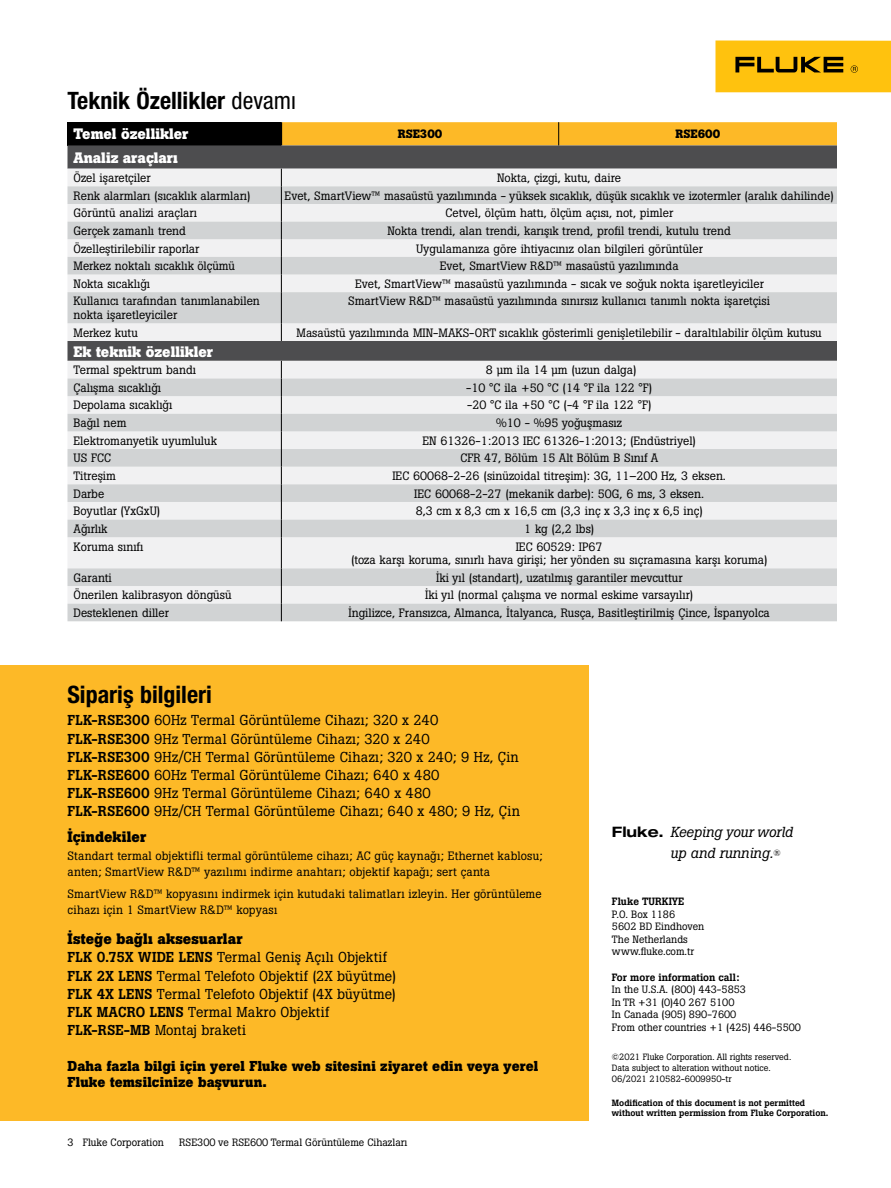
<style>
.page{position:relative;width:891px;height:1188px;background:#fff}
.page>*{position:absolute;margin:0;border:0;box-sizing:border-box;transform-origin:0 0}
.t1{font:700 condensed 24px "Helvetica Neue LT Pro";color:#000}
.t2{font:700 15px "Boton Pro";color:#fff}
.t3{font:700 15px "Boton Pro";letter-spacing:.01em;color:#000}
.t4{font:italic 14.4px/21px "Boton Pro";color:#000}
.t5{font:14.25px/18.1px "Boton Pro";letter-spacing:.01em;color:#000}
.t6{font:700 14.25px/15.8px "Boton Pro";letter-spacing:.01em;color:#000}
.t7{font:12px/15.8px "Boton Pro";color:#000}
.t8{font:700 12px "Boton Pro";color:#000}
.t9{font:10.5px/12.6px "Boton Pro";color:#000}
.t10{font:500 10.5px "Boton Pro";color:#000}
.t11{font:9px/10.8px "Boton Pro";color:#000}
.t12{font:500 9px/10.5px "Boton Pro";color:#000}
.s1{font-weight:400}
.s2{font-weight:500}
.s3{font-family:"Helvetica Neue LT Std";font-weight:700;font-style:normal;font-stretch:expanded}
.s4{font-style:normal;font-size:9px}
</style>
<div class="page">
<div style="left:716px;top:40px;width:175px;height:52px;background:#ffc20e"></div>
<svg style="left:735px;top:57px;width:108px;height:15px"></svg>
<svg style="left:851px;top:65px;width:7px;height:8px"></svg>
<div style="left:0;top:665px;width:588px;height:455px;background:#fdb927"></div>
<div style="left:68px;top:122px;width:213px;height:23px;background:#000"></div>
<svg style="left:68px;top:145px;width:769px;height:24px;background:#525253"></svg>
<div style="left:68px;top:169px;width:769px;height:17px;background:#f1f1f2"></div>
<svg style="left:68px;top:186px;width:769px;height:435px;fill:#d1d3d4"></svg>
<svg style="left:281px;top:169px;width:1px;height:123px"></svg>
<hr style="left:281px;top:292px;width:1px;height:31px;background:#000">
<svg style="left:281px;top:323px;width:1px;height:18px"></svg>
<svg style="left:281px;top:361px;width:1px;height:176px"></svg>
<hr style="left:281px;top:537px;width:1px;height:31px;background:#000">
<svg style="left:281px;top:568px;width:1px;height:53px"></svg>
<div style="left:281px;top:122px;width:556px;height:23px;background:#fdb927"></div>
<h1 class="t1" style="left:68px;top:87px;width:230px">Teknik Özellikler <span class="s1">devamı</span></h1>
<p class="t2" style="left:74px;top:124px;width:117px">Temel özellikler</p>
<p class="t8" style="left:398px;top:126px;width:46px">RSE300</p>
<p class="t8" style="left:675px;top:126px;width:46px">RSE600</p>
<p class="t2" style="left:74px;top:148px;width:106px">Analiz araçları</p>
<p class="t7" style="left:74px;top:170px;width:79px">Özel işaretçiler</p>
<p class="t7" style="left:497px;top:170px;width:126px">Nokta, çizgi, kutu, daire</p>
<p class="t7" style="left:74px;top:188px;width:179px">Renk alarmları (sıcaklık alarmları)</p>
<p class="t7" style="left:285px;top:188px;width:551px">Evet, SmartView™ masaüstü yazılımında - yüksek sıcaklık, düşük sıcaklık ve izotermler (aralık dahilinde)</p>
<p class="t7" style="left:74px;top:205px;width:125px">Görüntü analizi araçları</p>
<p class="t7" style="left:446px;top:205px;width:229px">Cetvel, ölçüm hattı, ölçüm açısı, not, pimler</p>
<p class="t7" style="left:74px;top:223px;width:114px">Gerçek zamanlı trend</p>
<p class="t7" style="left:387px;top:223px;width:345px">Nokta trendi, alan trendi, karışık trend, profil trendi, kutulu trend</p>
<p class="t7" style="left:74px;top:241px;width:127px">Özelleştirilebilir raporlar</p>
<p class="t7" style="left:416px;top:241px;width:288px">Uygulamanıza göre ihtiyacınız olan bilgileri görüntüler</p>
<p class="t7" style="left:74px;top:258px;width:163px">Merkez noktalı sıcaklık ölçümü</p>
<p class="t7" style="left:440px;top:258px;width:240px">Evet, SmartView R&amp;D™ masaüstü yazılımında</p>
<p class="t7" style="left:74px;top:276px;width:78px">Nokta sıcaklığı</p>
<p class="t7" style="left:355px;top:276px;width:410px">Evet, SmartView™ masaüstü yazılımında - sıcak ve soğuk nokta işaretleyiciler</p>
<p class="t7" style="left:74px;top:295px;width:188px;line-height:13.5px">Kullanıcı tarafından tanımlanabilen nokta işaretleyiciler</p>
<p class="t7" style="left:348px;top:293px;width:423px">SmartView R&amp;D™ masaüstü yazılımında sınırsız kullanıcı tanımlı nokta işaretçisi</p>
<p class="t7" style="left:74px;top:325px;width:66px">Merkez kutu</p>
<p class="t7" style="left:297px;top:325px;width:527px">Masaüstü yazılımında MIN-MAKS-ORT sıcaklık gösterimli genişletilebilir - daraltılabilir ölçüm kutusu</p>
<p class="t2" style="left:74px;top:342px;width:141px">Ek teknik özellikler</p>
<p class="t7" style="left:74px;top:362px;width:124px">Termal spektrum bandı</p>
<p class="t7" style="left:486px;top:362px;width:152px">8 μm ila 14 μm (uzun dalga)</p>
<p class="t7" style="left:74px;top:380px;width:89px">Çalışma sıcaklığı</p>
<p class="t7" style="left:466px;top:380px;width:188px">-10 °C ila +50 °C (14 °F ila 122 °F)</p>
<p class="t7" style="left:74px;top:397px;width:100px">Depolama sıcaklığı</p>
<p class="t7" style="left:467px;top:397px;width:186px">-20 °C ila +50 °C (-4 °F ila 122 °F)</p>
<p class="t7" style="left:74px;top:415px;width:55px">Bağıl nem</p>
<p class="t7" style="left:496px;top:415px;width:127px">%10 - %95 yoğuşmasız</p>
<p class="t7" style="left:74px;top:433px;width:145px">Elektromanyetik uyumluluk</p>
<p class="t7" style="left:423px;top:433px;width:275px">EN 61326-1:2013 IEC 61326-1:2013; (Endüstriyel)</p>
<p class="t7" style="left:74px;top:450px;width:39px">US FCC</p>
<p class="t7" style="left:461px;top:450px;width:199px">CFR 47, Bölüm 15 Alt Bölüm B Sınıf A</p>
<p class="t7" style="left:74px;top:468px;width:44px">Titreşim</p>
<p class="t7" style="left:392px;top:468px;width:335px">IEC 60068-2-26 (sinüzoidal titreşim): 3G, 11–200 Hz, 3 eksen.</p>
<p class="t7" style="left:74px;top:486px;width:32px">Darbe</p>
<p class="t7" style="left:414px;top:486px;width:291px">IEC 60068-2-27 (mekanik darbe): 50G, 6 ms, 3 eksen.</p>
<p class="t7" style="left:74px;top:503px;width:88px">Boyutlar (YxGxU)</p>
<p class="t7" style="left:416px;top:503px;width:289px">8,3 cm x 8,3 cm x 16,5 cm (3,3 inç x 3,3 inç x 6,5 inç)</p>
<p class="t7" style="left:74px;top:521px;width:36px">Ağırlık</p>
<p class="t7" style="left:524px;top:521px;width:72px">1 kg (2,2 lbs)</p>
<p class="t7" style="left:74px;top:539px;width:71px">Koruma sınıfı</p>
<p class="t7" style="left:351px;top:540px;width:418px;line-height:13.5px;text-align:center">IEC 60529: IP67<br>(toza karşı koruma, sınırlı hava girişi; her yönden su sıçramasına karşı koruma)</p>
<p class="t7" style="left:74px;top:570px;width:40px">Garanti</p>
<p class="t7" style="left:436px;top:570px;width:248px">İki yıl (standart), uzatılmış garantiler mevcuttur</p>
<p class="t7" style="left:74px;top:587px;width:160px">Önerilen kalibrasyon döngüsü</p>
<p class="t7" style="left:425px;top:587px;width:270px">İki yıl (normal çalışma ve normal eskime varsayılır)</p>
<p class="t7" style="left:74px;top:605px;width:97px">Desteklenen diller</p>
<p class="t7" style="left:349px;top:605px;width:423px">İngilizce, Fransızca, Almanca, İtalyanca, Rusça, Basitleştirilmiş Çince, İspanyolca</p>
<h1 class="t1" style="left:68px;top:680px;width:146px">Sipariş bilgileri</h1>
<p class="t5" style="left:68px;top:711px;width:454px"><span class="s2">FLK-RSE300</span> 60Hz Termal Görüntüleme Cihazı; 320 x 240<br><span class="s2">FLK-RSE300</span> 9Hz Termal Görüntüleme Cihazı; 320 x 240<br><span class="s2">FLK-RSE300</span> 9Hz/CH Termal Görüntüleme Cihazı; 320 x 240; 9 Hz, Çin <span class="s2">FLK-RSE600</span> 60Hz Termal Görüntüleme Cihazı; 640 x 480<br><span class="s2">FLK-RSE600</span> 9Hz Termal Görüntüleme Cihazı; 640 x 480<br><span class="s2">FLK-RSE600</span> 9Hz/CH Termal Görüntüleme Cihazı; 640 x 480; 9 Hz, Çin</p>
<p class="t3" style="left:68px;top:827px;width:80px">İçindekiler</p>
<p class="t7" style="left:68px;top:848px;width:477px">Standart termal objektifli termal görüntüleme cihazı; AC güç kaynağı; Ethernet kablosu; anten; SmartView R&amp;D™ yazılımı indirme anahtarı; objektif kapağı; sert çanta</p>
<p class="t7" style="left:68px;top:886px;width:476px">SmartView R&amp;D™ kopyasını indirmek için kutudaki talimatları izleyin. Her görüntüleme cihazı için 1 SmartView R&amp;D™ kopyası</p>
<p class="t3" style="left:68px;top:929px;width:177px">İsteğe bağlı aksesuarlar</p>
<p class="t5" style="left:68px;top:948px;width:330px"><span class="s2">FLK 0.75X WIDE LENS</span> Termal Geniş Açılı Objektif <span class="s2">FLK 2X LENS</span> Termal Telefoto Objektif (2X büyütme)<br><span class="s2">FLK 4X LENS</span> Termal Telefoto Objektif (4X büyütme)<br><span class="s2">FLK MACRO LENS</span> Termal Makro Objektif <span class="s2">FLK-RSE-MB</span> Montaj braketi</p>
<p class="t6" style="left:68px;top:1059px;width:472px">Daha fazla bilgi için yerel Fluke web sitesini ziyaret edin veya yerel<br>Fluke temsilcinize başvurun.</p>
<p class="t9" style="left:68px;top:1136px;width:98px">3 Fluke Corporation</p>
<p class="t9" style="left:179px;top:1136px;width:230px">RSE300 ve RSE600 Termal Görüntüleme Cihazları</p>
<p class="t4" style="left:670px;top:821px;width:124px;text-indent:-58px"><span class="s3">Fluke.</span> Keeping your world up and running.<span class="s4">®</span></p>
<p class="t10" style="left:612px;top:895px;width:74px">Fluke TURKIYE</p>
<p class="t9" style="left:612px;top:908px;width:94px">P.O. Box 1186<br>5602 BD Eindhoven<br>The Netherlands www.fluke.com.tr</p>
<p class="t10" style="left:612px;top:970px;width:129px">For more information call:</p>
<p class="t9" style="left:612px;top:983px;width:191px">In the U.S.A. (800) 443-5853<br>In TR +31 (0)40 267 5100<br>In Canada (905) 890-7600<br>From other countries +1 (425) 446-5500</p>
<p class="t11" style="left:612px;top:1052px;width:181px">©2021 Fluke Corporation. All rights reserved.<br>Data subject to alteration without notice.<br>06/2021 210582-6009950-tr</p>
<p class="t12" style="left:612px;top:1097px;width:218px">Modification of this document is not permitted without written permission from Fluke Corporation.</p>
</div>
